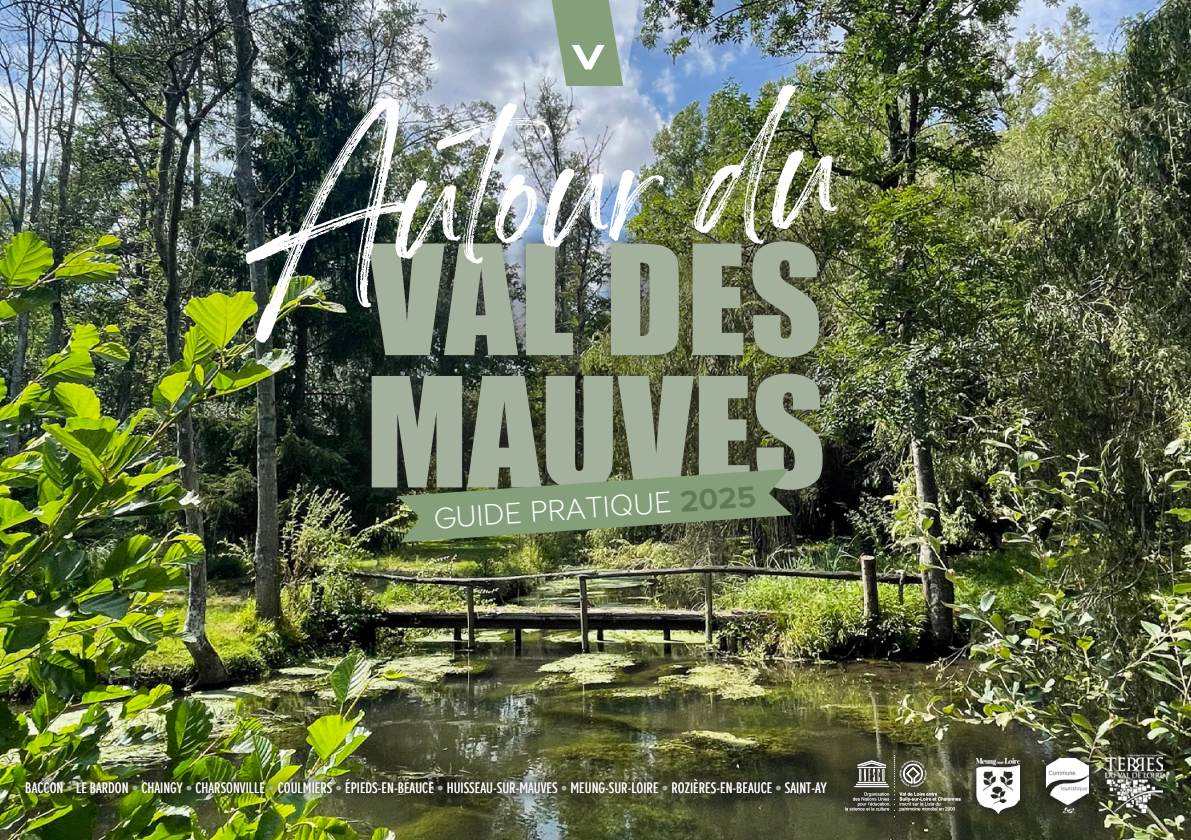
<style>
.page{position:relative;width:1191px;height:840px;background:#fff}
.page>*{position:absolute;margin:0;border:0;box-sizing:border-box;transform-origin:0 0}
.t1{font:240.8px "Springfield Demo";color:#fff}
.t2{font:300 30.8px "Casto";color:#fff}
.t3{font:15px "Casto Condensed";color:#fff}
.s1{font-weight:700;color:#617a56}
.s2{font-family:"Corbel";font-weight:700;color:#617a56}
</style>
<div class="page">
<img style="left:0;top:0;width:1191px;height:839px">
<div style="left:351px;top:223px;width:490px;height:285px;background:#231f20;opacity:.75"></div>
<svg style="left:372px;top:373px;width:450px;height:116px;background:#88927e"></svg>
<svg style="left:368px;top:241px;width:451px;height:116px;background:#838e7a"></svg>
<svg style="left:552px;top:0;width:92px;height:86px;background:#98afa3"></svg>
<svg style="left:834px;top:744px;width:339px;height:79px;background:#656756"></svg>
<svg style="left:845px;top:754px;width:115px;height:62px;background:#62634f"></svg>
<svg style="left:397px;top:468px;width:395px;height:74px;background:#768969"></svg>
<img style="left:14px;top:767px;width:823px;height:37px">
<p class="t1" style="left:236px;top:97px;width:582px;rotate:-5deg">Autour du</p>
<p class="t2" style="left:432px;top:501px;width:324px;rotate:-4deg">GUIDE PRATIQUE <span class="s1">2025</span></p>
<p class="t3" style="left:25px;top:778px;width:803px">BACCON <span class="s2">•</span> LE BARDON <span class="s2">•</span> CHAINGY <span class="s2">•</span> CHARSONVILLE <span class="s2">•</span> COULMIERS <span class="s2">•</span> ÉPIEDS-EN-BEAUCE <span class="s2">•</span> HUISSEAU-SUR-MAUVES <span class="s2">•</span> MEUNG-SUR-LOIRE <span class="s2">•</span> ROZIÈRES-EN-BEAUCE <span class="s2">•</span> SAINT-AY</p>
</div>
